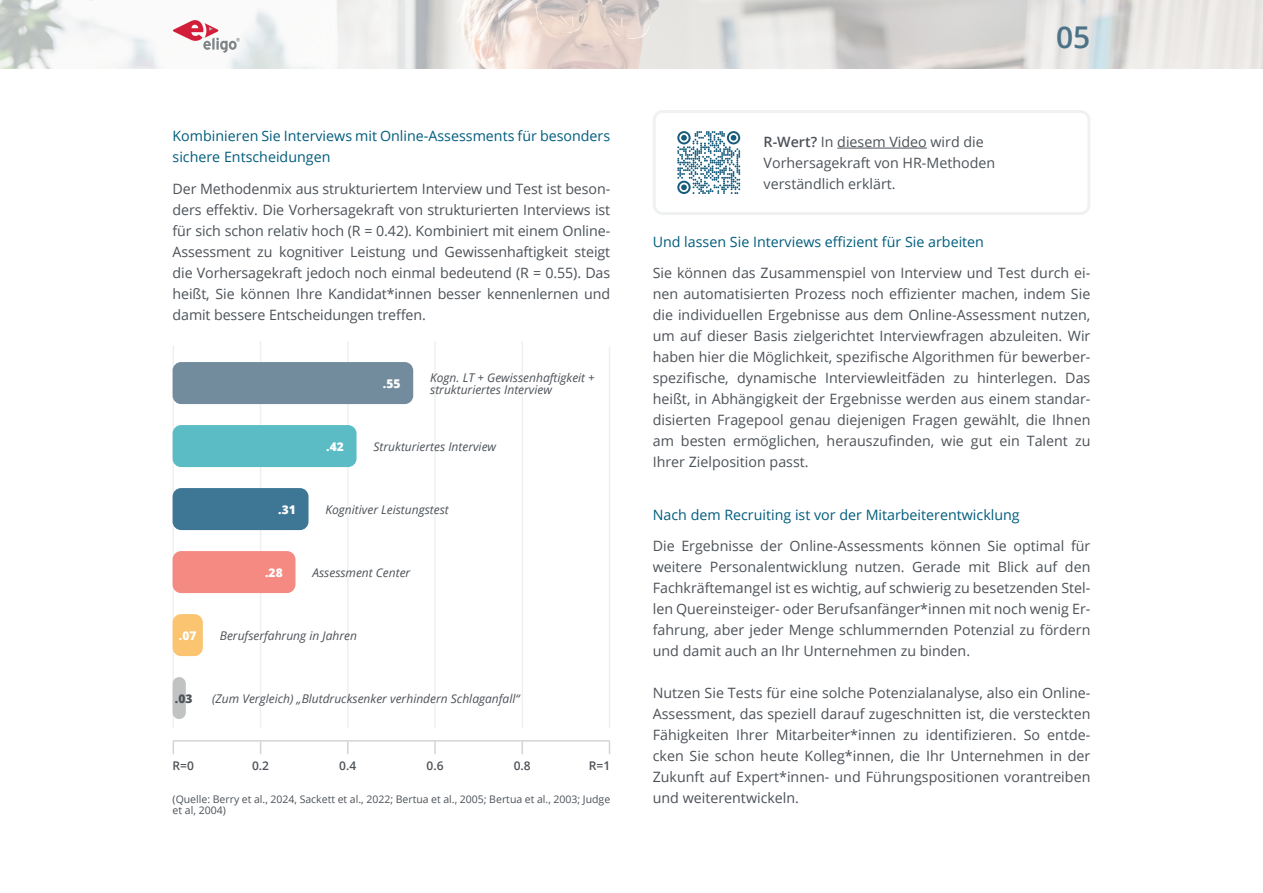
<style>
.page{position:relative;width:1263px;height:893px;background:#fff}
.page>*{position:absolute;margin:0;border:0;box-sizing:border-box;transform-origin:0 0}
.t1{font:600 30px "Open Sans";color:#4c7287}
.t2{font:14.25px/21px "Open Sans";color:#4c5258;text-align:justify}
.t3{font:14.25px/21px "Open Sans";color:#005d7d}
.t4{font:italic 12px/12px "Open Sans";color:#4c5258}
.t5{font:600 12px "Open Sans";color:#4c5258}
.t6{font:800 12px "Open Sans";color:#fff}
.t7{font:800 12px "Open Sans";color:#4c5258}
.t8{font:10.5px/10.5px "Open Sans";color:#4c5258}
.s1{font-weight:600}
</style>
<div class="page">
<img style="left:0;top:0;width:1263px;height:68px">
<svg style="left:173px;top:20px;width:67px;height:33px"></svg>
<div style="left:653px;top:110px;width:437px;height:105px;border:3px solid #f0f2f1;border-radius:9px"></div>
<hr style="left:837px;top:148px;width:90px;height:1px;background:#4c5258">
<svg style="left:677px;top:131px;width:63px;height:63px"></svg>
<hr style="left:521px;top:341px;width:2px;height:387px;background:#d3d4d4">
<hr style="left:347px;top:341px;width:1px;height:387px;background:#d3d4d4">
<hr style="left:260px;top:341px;width:1px;height:387px;background:#d3d4d4">
<hr style="left:434px;top:341px;width:2px;height:387px;background:#d3d4d4">
<hr style="left:173px;top:345px;width:1px;height:383px;background:#d3d4d4">
<hr style="left:609px;top:346px;width:1px;height:382px;background:#d3d4d4">
<div style="left:173px;top:362px;width:240px;height:42px;background:#728c9e;border-radius:9px"></div>
<div style="left:173px;top:425px;width:184px;height:42px;background:#5cbcc6;border-radius:9px"></div>
<div style="left:173px;top:488px;width:135px;height:42px;background:#3d7795;border-radius:9px"></div>
<div style="left:173px;top:551px;width:122px;height:42px;background:#f48a82;border-radius:9px"></div>
<div style="left:173px;top:614px;width:30px;height:42px;background:#fac471;border-radius:9px"></div>
<div style="left:173px;top:677px;width:13px;height:42px;background:#c1c2c2;border-radius:7px"></div>
<hr style="left:173px;top:740px;width:436px;height:2px;background:#d3d4d4">
<svg style="left:521px;top:742px;width:2px;height:12px"></svg>
<svg style="left:347px;top:742px;width:1px;height:12px"></svg>
<svg style="left:260px;top:742px;width:1px;height:12px"></svg>
<svg style="left:434px;top:742px;width:2px;height:12px"></svg>
<svg style="left:173px;top:742px;width:1px;height:12px"></svg>
<svg style="left:609px;top:741px;width:1px;height:13px"></svg>
<p class="t3" style="left:173px;top:125px;width:439px">Kombinieren Sie Interviews mit Online-Assessments für besonders sichere Entscheidungen</p>
<p class="t2" style="left:173px;top:178px;width:439px">Der Methodenmix aus strukturiertem Interview und Test ist beson&shy;ders effektiv. Die Vorhersagekraft von strukturierten Interviews ist für sich schon relativ hoch (R = 0.42). Kombiniert mit einem Online-Assessment zu kognitiver Leistung und Gewissenhaftigkeit steigt die Vorhersagekraft jedoch noch einmal bedeutend (R = 0.55). Das heißt, Sie können Ihre Kandidat*innen besser kennenlernen und damit bessere Entscheidungen treffen.</p>
<p class="t6" style="left:326px;top:437px;width:19px">.42</p>
<p class="t6" style="left:383px;top:374px;width:19px">.55</p>
<p class="t4" style="left:430px;top:371px;width:166px">Kogn. LT + Gewissenhaftigkeit + strukturiertes Interview</p>
<p class="t4" style="left:374px;top:440px;width:124px">Strukturiertes Interview</p>
<p class="t6" style="left:278px;top:500px;width:19px">.31</p>
<p class="t4" style="left:325px;top:503px;width:125px">Kognitiver Leistungstest</p>
<p class="t6" style="left:265px;top:563px;width:19px">.28</p>
<p class="t4" style="left:312px;top:566px;width:99px">Assessment Center</p>
<p class="t6" style="left:179px;top:626px;width:19px">.07</p>
<p class="t4" style="left:220px;top:629px;width:139px">Berufserfahrung in Jahren</p>
<p class="t7" style="left:175px;top:689px;width:19px">.03</p>
<p class="t4" style="left:212px;top:692px;width:309px">(Zum Vergleich) „Blutdrucksenker verhindern Schlaganfall“</p>
<p class="t5" style="left:173px;top:757px;width:23px">R=0</p>
<p class="t5" style="left:252px;top:757px;width:19px">0.2</p>
<p class="t5" style="left:339px;top:757px;width:19px">0.4</p>
<p class="t5" style="left:426px;top:757px;width:19px">0.6</p>
<p class="t5" style="left:514px;top:757px;width:19px">0.8</p>
<p class="t5" style="left:589px;top:757px;width:23px">R=1</p>
<p class="t8" style="left:173px;top:794px;width:439px">(Quelle: Berry et al., 2024, Sackett et al., 2022; Bertua et al., 2005; Bertua et al., 2003; Judge et al, 2004)</p>
<p class="t2" style="left:764px;top:131px;width:233px;text-align:left"><span class="s1">R-Wert?</span> In diesem Video wird die<br>Vorhersagekraft von HR-Methoden verständlich erklärt.</p>
<p class="t3" style="left:653px;top:231px;width:333px">Und lassen Sie Interviews effizient für Sie arbeiten</p>
<h1 class="t1" style="left:1056px;top:16px;width:36px">05</h1>
<p class="t2" style="left:653px;top:262px;width:439px">Sie können das Zusammenspiel von Interview und Test durch ei&shy;nen automatisierten Prozess noch effizienter machen, indem Sie die individuellen Ergebnisse aus dem Online-Assessment nutzen, um auf dieser Basis zielgerichtet Interviewfragen abzuleiten. Wir haben hier die Möglichkeit, spezifische Algorithmen für bewerber&shy;spezifische, dynamische Interviewleitfäden zu hinterlegen. Das heißt, in Abhängigkeit der Ergebnisse werden aus einem standar&shy;disierten Fragepool genau diejenigen Fragen gewählt, die Ihnen am besten ermöglichen, herauszufinden, wie gut ein Talent zu Ihrer Zielposition passt.</p>
<p class="t3" style="left:653px;top:504px;width:368px">Nach dem Recruiting ist vor der Mitarbeiterentwicklung</p>
<p class="t2" style="left:653px;top:535px;width:439px">Die Ergebnisse der Online-Assessments können Sie optimal für weitere Personalentwicklung nutzen. Gerade mit Blick auf den Fachkräftemangel ist es wichtig, auf schwierig zu besetzenden Stel&shy;len Quereinsteiger- oder Berufsanfänger*innen mit noch wenig Er&shy;fahrung, aber jeder Menge schlummernden Potenzial zu fördern und damit auch an Ihr Unternehmen zu binden.</p>
<p class="t2" style="left:653px;top:682px;width:439px">Nutzen Sie Tests für eine solche Potenzialanalyse, also ein Online-Assessment, das speziell darauf zugeschnitten ist, die versteckten Fähigkeiten Ihrer Mitarbeiter*innen zu identifizieren. So entde&shy;cken Sie schon heute Kolleg*innen, die Ihr Unternehmen in der Zukunft auf Expert*innen- und Führungspositionen vorantreiben und weiterentwickeln.</p>
</div>
